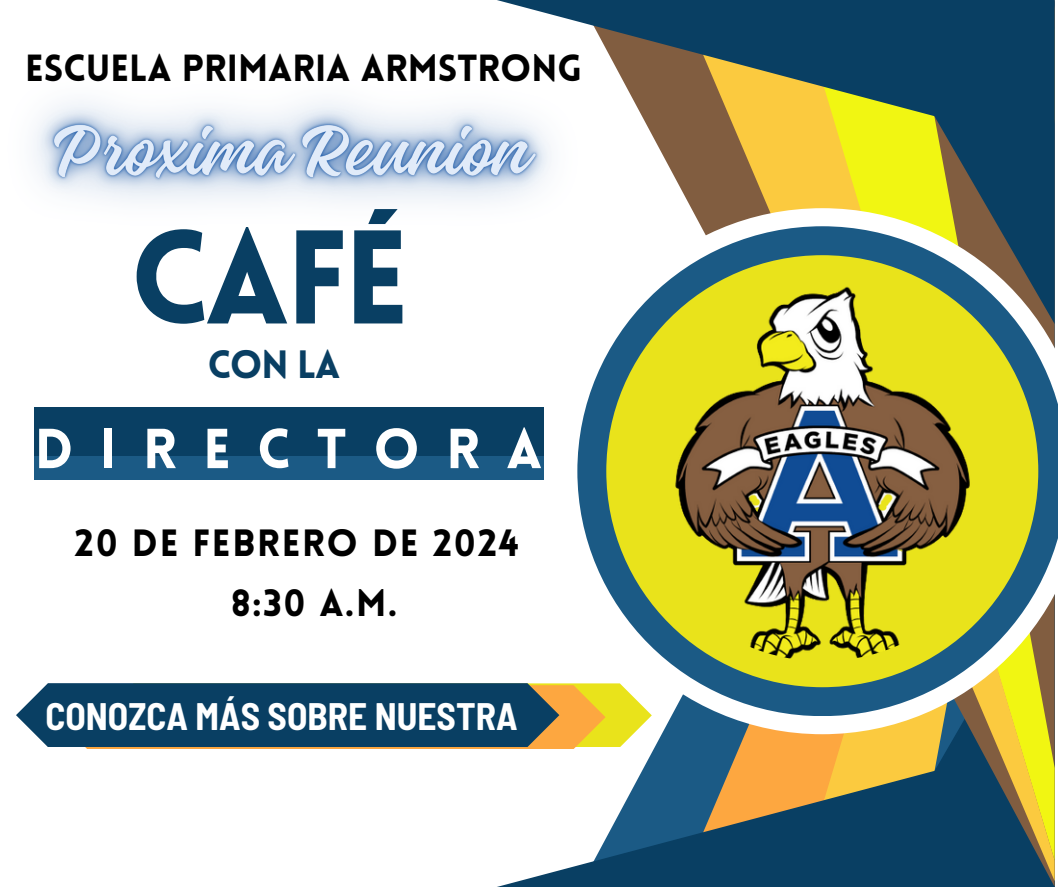
<style>
.page{position:relative;width:1058px;height:887px;background:#fff}
.page>*{position:absolute;margin:0;border:0;box-sizing:border-box;transform-origin:0 0}
.t1{font:900 130.05px "Lovelo";color:#093f63}
.t2{font:900 55.05px "Lovelo";letter-spacing:.48em;color:#fff}
.t3{font:900 38.55px "Lovelo";color:#093f63}
.t4{font:700 semi-condensed 37.35px "Barlow";color:#fff}
.t5{font:900 37.05px "Lovelo";letter-spacing:.045em;color:#000}
.t6{font:900 36.9px "Lovelo";color:#000}
</style>
<div class="page">
<svg style="left:501px;top:865px;width:79px;height:21px"></svg>
<svg style="left:580px;top:734px;width:474px;height:152px"></svg>
<svg style="left:680px;top:734px;width:374px;height:147px;background:#5d6c57"></svg>
<svg style="left:636px;top:0;width:418px;height:208px;background:#677652"></svg>
<svg style="left:662px;top:208px;width:393px;height:526px"></svg>
<svg style="left:577px;top:226px;width:481px;height:490px;fill:#1b5a85"></svg>
<div style="left:606px;top:255px;width:432px;height:432px;background:#e9e31b;border-radius:50%"></div>
<img style="left:632px;top:281px;width:380px;height:380px;border-radius:50%">
<div style="left:34px;top:407px;width:509px;height:73px;background:#1b5a85"></div>
<div style="left:34px;top:407px;width:509px;height:48px;background:#093f63"></div>
<svg style="left:16px;top:683px;width:635px;height:66px;background:#3d5f63"></svg>
<img style="left:34px;top:0;width:602px;height:301px">
<p class="t6" style="left:25px;top:54px;width:558px">ESCUELA PRIMARIA ARMSTRONG</p>
<p class="t1" style="left:130px;top:226px;width:280px">CAFÉ</p>
<p class="t3" style="left:208px;top:349px;width:134px">CON LA</p>
<h1 class="t2" style="left:35px;top:427px;width:509px">DIRECTORA</h1>
<h3 class="t5" style="left:75px;top:528px;width:446px">20 DE FEBRERO DE 2024</h3>
<h4 class="t5" style="left:231px;top:588px;width:167px">8:30 A.M.</h4>
<p class="t4" style="left:45px;top:692px;width:473px">CONOZCA MÁS SOBRE NUESTRA</p>
</div>
